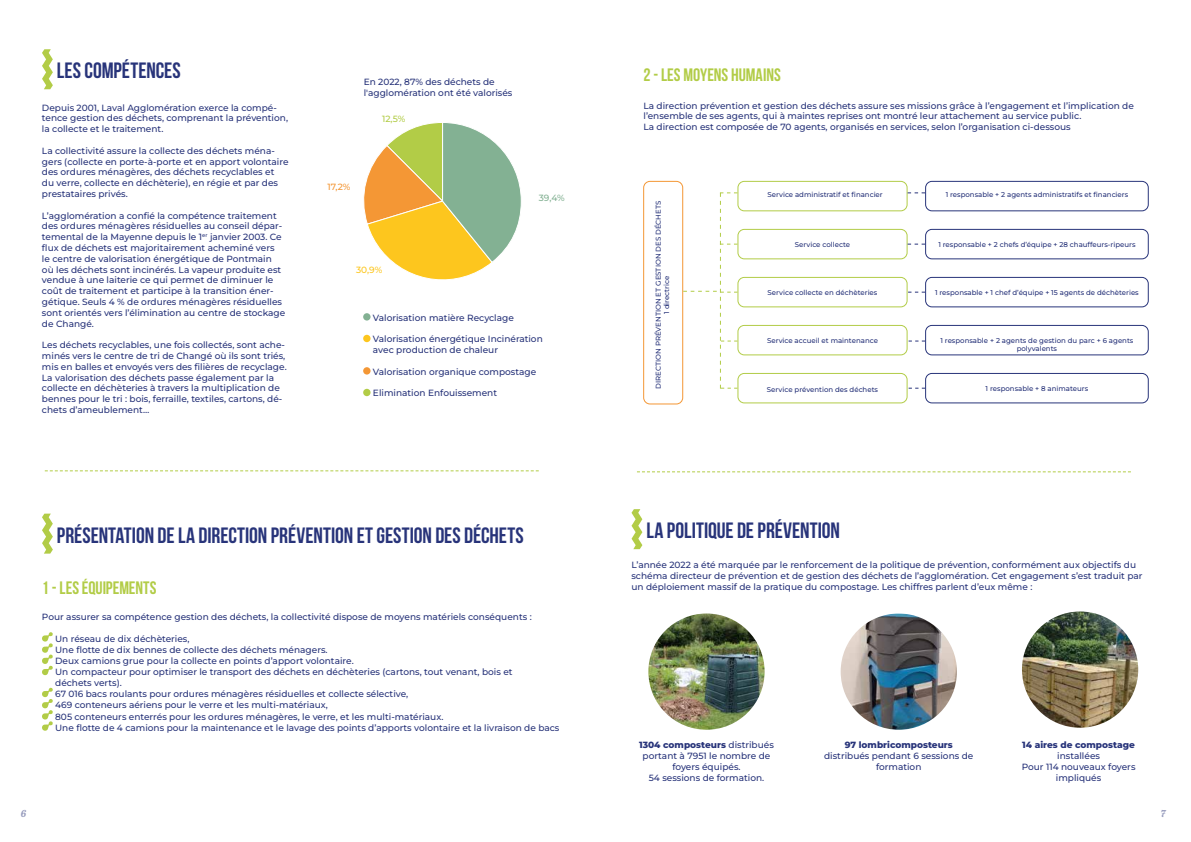
<style>
.page{position:relative;width:1191px;height:842px;background:#fff}
.page>*{position:absolute;margin:0;border:0;box-sizing:border-box;transform-origin:0 0}
.t1{font:22.2px "Bebas Neue";color:#28347a}
.t2{font:18px "Bebas Neue";color:#b2cc47}
.t3{font:italic 700 10px "Abril Titling";color:#979cbd}
.t4{font:500 9px/10.8px "Montserrat";color:#28347a}
.t5{font:800 9px "Montserrat";color:#28347a}
.t6{font:500 9px "Montserrat";color:#83b193}
.t7{font:500 9px "Montserrat";color:#fdc61e}
.t8{font:500 9px "Montserrat";color:#f49735}
.t9{font:500 9px "Montserrat";color:#b2cc47}
.t10{font:500 7px/8.4px "Montserrat";color:#28347a;text-align:center}
.s1{font-weight:800}
</style>
<div class="page">
<svg style="left:42px;top:632px;width:11px;height:43px"></svg>
<svg style="left:42px;top:687px;width:11px;height:44px"></svg>
<svg style="left:42px;top:49px;width:11px;height:40px"></svg>
<svg style="left:42px;top:514px;width:11px;height:40px"></svg>
<svg style="left:631px;top:509px;width:11px;height:40px"></svg>
<div style="left:363px;top:313px;width:7px;height:8px;background:#83b193;border-radius:50%"></div>
<div style="left:363px;top:335px;width:7px;height:7px;background:#fdc61e;border-radius:50%"></div>
<div style="left:363px;top:367px;width:7px;height:8px;background:#f49735;border-radius:50%"></div>
<div style="left:363px;top:389px;width:7px;height:7px;background:#b2cc47;border-radius:50%"></div>
<svg style="left:363px;top:122px;width:158px;height:158px"></svg>
<svg style="left:45px;top:470px;width:494px;height:1px"></svg>
<svg style="left:637px;top:471px;width:494px;height:1px"></svg>
<div style="left:643px;top:181px;width:40px;height:223px;border:1px solid #f49735;border-radius:6px"></div>
<div style="left:737px;top:181px;width:170px;height:30px;border:1px solid #b2cc47;border-radius:6px"></div>
<div style="left:925px;top:181px;width:223px;height:30px;border:1px solid #28347a;border-radius:6px"></div>
<div style="left:737px;top:229px;width:170px;height:30px;border:1px solid #b2cc47;border-radius:6px"></div>
<div style="left:925px;top:229px;width:223px;height:30px;border:1px solid #28347a;border-radius:6px"></div>
<div style="left:737px;top:277px;width:170px;height:30px;border:1px solid #b2cc47;border-radius:6px"></div>
<div style="left:925px;top:277px;width:223px;height:30px;border:1px solid #28347a;border-radius:6px"></div>
<div style="left:737px;top:325px;width:170px;height:30px;border:1px solid #b2cc47;border-radius:6px"></div>
<div style="left:925px;top:325px;width:223px;height:30px;border:1px solid #28347a;border-radius:6px"></div>
<div style="left:737px;top:373px;width:170px;height:30px;border:1px solid #b2cc47;border-radius:6px"></div>
<div style="left:925px;top:373px;width:223px;height:30px;border:1px solid #28347a;border-radius:6px"></div>
<svg style="left:907px;top:192px;width:18px;height:1px"></svg>
<svg style="left:907px;top:244px;width:18px;height:1px"></svg>
<svg style="left:908px;top:292px;width:17px;height:1px"></svg>
<svg style="left:908px;top:341px;width:17px;height:1px"></svg>
<svg style="left:683px;top:192px;width:54px;height:197px"></svg>
<svg style="left:908px;top:388px;width:17px;height:1px"></svg>
<img style="left:648px;top:613px;width:116px;height:117px;border-radius:58px">
<img style="left:840px;top:613px;width:117px;height:117px;border-radius:58px">
<img style="left:1022px;top:611px;width:116px;height:117px;border-radius:58px">
<h1 class="t1" style="left:57px;top:58px;width:125px">LES COMPÉTENCES</h1>
<h2 class="t2" style="left:643px;top:65px;width:139px">2 - LES MOYENS HUMAINS</h2>
<p class="t4" style="left:364px;top:76px;width:150px">En 2022, 87% des déchets de l'agglomération ont été valorisés</p>
<p class="t4" style="left:42px;top:102px;width:247px">Depuis 2001, Laval Agglomération exerce la compé&shy;tence gestion des déchets, comprenant la prévention, la collecte et le traitement.</p>
<p class="t4" style="left:42px;top:145px;width:248px">La collectivité assure la collecte des déchets ména&shy;gers (collecte en porte-à-porte et en apport volontaire des ordures ménagères, des déchets recyclables et du verre, collecte en déchèterie), en régie et par des prestataires privés.</p>
<p class="t4" style="left:42px;top:210px;width:245px">L’agglomération a confié la compétence traitement des ordures ménagères résiduelles au conseil dépar&shy;temental de la Mayenne depuis le 1<sup>er</sup> janvier 2003. Ce flux de déchets est majoritairement acheminé vers<br>le centre de valorisation énergétique de Pontmain où les déchets sont incinérés. La vapeur produite est vendue à une laiterie ce qui permet de diminuer le coût de traitement et participe à la transition éner&shy;gétique. Seuls 4 % de ordures ménagères résiduelles sont orientés vers l’élimination au centre de stockage de Changé.</p>
<p class="t4" style="left:42px;top:339px;width:246px">Les déchets recyclables, une fois collectés, sont ache&shy;minés vers le centre de tri de Changé où ils sont triés, mis en balles et envoyés vers des filières de recyclage.<br>La valorisation des déchets passe également par la collecte en déchèteries à travers la multiplication de bennes pour le tri : bois, ferraille, textiles, cartons, dé&shy;chets d’ameublement…</p>
<p class="t8" style="left:327px;top:180px;width:25px">17,2%</p>
<p class="t9" style="left:382px;top:113px;width:25px">12,5%</p>
<p class="t7" style="left:356px;top:264px;width:28px">30,9%</p>
<p class="t6" style="left:539px;top:192px;width:27px">39,4%</p>
<p class="t4" style="left:373px;top:312px;width:142px">Valorisation matière Recyclage</p>
<p class="t4" style="left:373px;top:333px;width:171px">Valorisation énergétique Incinération avec production de chaleur</p>
<p class="t4" style="left:373px;top:366px;width:165px">Valorisation organique compostage</p>
<p class="t4" style="left:373px;top:387px;width:126px">Elimination Enfouissement</p>
<p class="t4" style="left:643px;top:100px;width:492px">La direction prévention et gestion des déchets assure ses missions grâce à l’engagement et l’implication de l’ensemble de ses agents, qui à maintes reprises ont montré leur attachement au service public.<br>La direction est composée de 70 agents, organisés en services, selon l’organisation ci-dessous</p>
<p class="t10" style="left:654px;top:389px;width:189px;rotate:-90deg">DIRECTION PRÉVENTION ET GESTION DES DÉCHETS<br>1 directrice</p>
<p class="t10" style="left:767px;top:190px;width:117px">Service administratif et financier</p>
<p class="t10" style="left:945px;top:190px;width:184px">1 responsable + 2 agents administratifs et financiers</p>
<p class="t10" style="left:795px;top:240px;width:57px">Service collecte</p>
<p class="t10" style="left:938px;top:240px;width:199px">1 responsable + 2 chefs d’équipe + 28 chauffeurs-ripeurs</p>
<p class="t10" style="left:767px;top:288px;width:111px">Service collecte en déchèteries</p>
<p class="t10" style="left:935px;top:288px;width:205px">1 responsable + 1 chef d’équipe + 15 agents de déchèteries</p>
<p class="t10" style="left:767px;top:336px;width:112px">Service accueil et maintenance</p>
<p class="t10" style="left:767px;top:385px;width:113px">Service prévention des déchets</p>
<p class="t10" style="left:940px;top:336px;width:194px">1 responsable + 2 agents de gestion du parc + 6 agents polyvalents</p>
<p class="t10" style="left:985px;top:384px;width:104px">1 responsable + 8 animateurs</p>
<h1 class="t1" style="left:57px;top:523px;width:468px">PRÉSENTATION DE LA DIRECTION PRÉVENTION ET GESTION DES DÉCHETS</h1>
<h1 class="t1" style="left:646px;top:518px;width:195px">LA POLITIQUE DE PRÉVENTION</h1>
<h2 class="t2" style="left:42px;top:577px;width:116px">1 - LES ÉQUIPEMENTS</h2>
<p class="t4" style="left:42px;top:611px;width:491px">Pour assurer sa compétence gestion des déchets, la collectivité dispose de moyens matériels conséquents :</p>
<p class="t4" style="left:55px;top:633px;width:506px;line-height:11.1px">Un réseau de dix déchèteries,<br>Une flotte de dix bennes de collecte des déchets ménagers.<br>Deux camions grue pour la collecte en points d’apport volontaire.<br>Un compacteur pour optimiser le transport des déchets en déchèteries (cartons, tout venant, bois et<br>déchets verts).<br>67 016 bacs roulants pour ordures ménagères résiduelles et collecte sélective,<br>469 conteneurs aériens pour le verre et les multi-matériaux,<br>805 conteneurs enterrés pour les ordures ménagères, le verre, et les multi-matériaux.<br>Une flotte de 4 camions pour la maintenance et le lavage des points d’apports volontaire et la livraison de bacs</p>
<p class="t4" style="left:631px;top:559px;width:512px">L’année 2022 a été marquée par le renforcement de la politique de prévention, conformément aux objectifs du schéma directeur de prévention et de gestion des déchets de l’agglomération. Cet engagement s’est traduit par un déploiement massif de la pratique du compostage. Les chiffres parlent d’eux même :</p>
<p class="t4" style="left:639px;top:739px;width:136px;text-align:center"><span class="s1">1304 composteurs</span> distribués portant à 7951 le nombre de foyers équipés.<br>54 sessions de formation.</p>
<p class="t5" style="left:844px;top:739px;width:110px">97 lombricomposteurs</p>
<p class="t4" style="left:824px;top:750px;width:151px;text-align:center">distribués pendant 6 sessions de formation</p>
<p class="t5" style="left:1022px;top:739px;width:114px">14 aires de compostage</p>
<p class="t4" style="left:1021px;top:750px;width:115px;text-align:center">installées<br>Pour 114 nouveaux foyers impliqués</p>
<p class="t3" style="left:21px;top:806px;width:7px">6</p>
<p class="t3" style="left:1160px;top:806px;width:6px">7</p>
</div>
